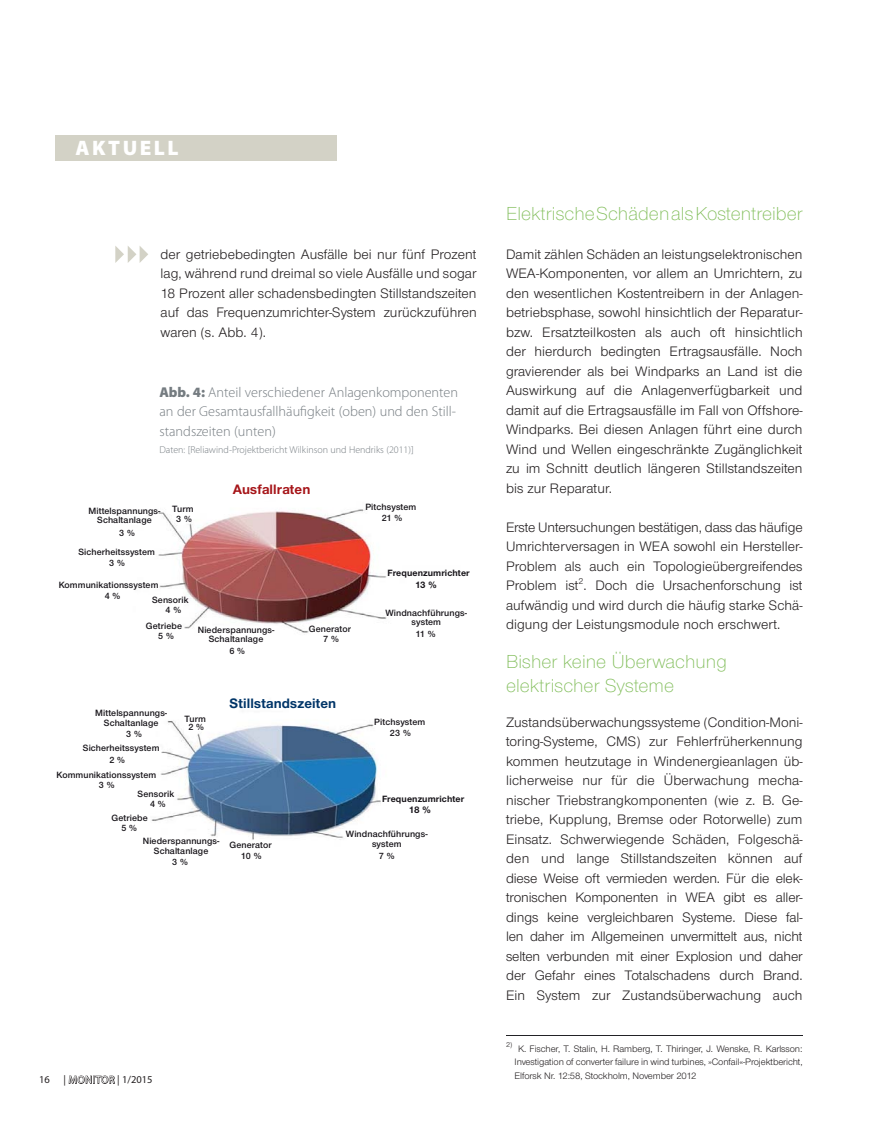
<style>
.page{position:relative;width:893px;height:1127px;background:#fff}
.page>*{position:absolute;margin:0;border:0;box-sizing:border-box;transform-origin:0 0}
.t1{font:900 21px "Myriad Pro";letter-spacing:.12em;color:#fff}
.t2{font:300 19.5px/24px "Nimbus Sans Novus T";letter-spacing:.005em;color:#7fbc57}
.t3{font:14.25px/19.5px "Nimbus Sans Novus T";letter-spacing:.005em;color:#231f20;text-align:justify}
.t4{font:300 14.25px/19.5px "Myriad Pro";color:#757c81}
.t5{font:700 14.1px "Nimbus Sans Novus T";letter-spacing:.01em;color:#003568}
.t6{font:700 14.1px "Nimbus Sans Novus T";letter-spacing:.01em;color:#a61519}
.t7{font:10.5px "Myriad Pro";letter-spacing:.035em;color:#231f20}
.t8{font:300 10.05px "Myriad Pro";color:#757c81}
.t9{font:700 9.9px "Nimbus Sans Novus T";color:#171419}
.t10{font:9.75px/13.5px "Nimbus Sans Novus T";letter-spacing:-.01em;color:#231f20;text-align:justify}
.t11{font:700 9.75px "Nimbus Sans Novus T";color:#171419}
.t12{font:600 9.45px/9.4px "Nimbus Sans Novus T";letter-spacing:.01em;color:#171419;text-align:center}
.t13{font:700 9.45px "Nimbus Sans Novus T";letter-spacing:.01em;color:#171419}
.t14{font:7.5px "Nimbus Sans Novus T";color:#231f20}
.s1{font-weight:900}
</style>
<div class="page">
<div style="left:55px;top:135px;width:282px;height:25px;background:#d3d2c6"></div>
<img style="left:158px;top:509px;width:229px;height:124px">
<img style="left:151px;top:720px;width:230px;height:120px">
<svg style="left:115px;top:246px;width:33px;height:17px"></svg>
<hr style="left:506px;top:1035px;width:297px;height:1px;background:#222226">
<h1 class="t1" style="left:75px;top:140px;width:105px">AKTUELL</h1>
<p class="t3" style="left:161px;top:246px;width:318px">der getriebebedingten Ausfälle bei nur fünf Prozent lag, während rund dreimal so viele Ausfälle und sogar 18 Prozent aller schadensbedingten Stillstandszeiten auf das Frequenzumrichter-System zurückzuführen waren (s. Abb. 4).</p>
<p class="t4" style="left:159px;top:383px;width:300px"><span class="s1">Abb. 4:</span> Anteil verschiedener Anlagenkomponenten an der Gesamtausfallhäufigkeit (oben) und den Still&shy;standszeiten (unten)</p>
<p class="t8" style="left:159px;top:445px;width:256px">Daten: [Reliawind-Projektbericht Wilkinson und Hendriks (2011)]</p>
<p class="t6" style="left:233px;top:484px;width:79px">Ausfallraten</p>
<p class="t12" style="left:88px;top:506px;width:107px">Mittelspannungs- Turm</p>
<p class="t12" style="left:365px;top:503px;width:53px">Pitchsystem</p>
<p class="t12" style="left:97px;top:516px;width:56px">Schaltanlage</p>
<p class="t12" style="left:382px;top:514px;width:22px">21 %</p>
<p class="t12" style="left:176px;top:515px;width:17px">3 %</p>
<p class="t12" style="left:119px;top:529px;width:17px">3 %</p>
<p class="t12" style="left:78px;top:548px;width:78px">Sicherheitssystem</p>
<p class="t12" style="left:105px;top:579px;width:55px;line-height:11.4px;text-align:left;text-indent:-46px">Kommunikationssystem<br>4 %</p>
<p class="t12" style="left:109px;top:559px;width:17px">3 %</p>
<p class="t12" style="left:152px;top:595px;width:38px">Sensorik</p>
<p class="t13" style="left:388px;top:569px;width:84px">Frequenzumrichter</p>
<p class="t11" style="left:415px;top:581px;width:23px">13 %</p>
<p class="t12" style="left:166px;top:606px;width:17px">4 %</p>
<p class="t12" style="left:158px;top:631px;width:17px">5 %</p>
<p class="t12" style="left:385px;top:609px;width:83px">Windnachführungs-</p>
<p class="t12" style="left:146px;top:622px;width:38px">Getriebe</p>
<p class="t12" style="left:411px;top:618px;width:31px">system</p>
<p class="t12" style="left:309px;top:624px;width:44px">Generator</p>
<p class="t12" style="left:198px;top:625px;width:78px">Niederspannungs-<br>Schaltanlage</p>
<p class="t12" style="left:416px;top:630px;width:22px">11 %</p>
<p class="t12" style="left:323px;top:635px;width:17px">7 %</p>
<p class="t12" style="left:229px;top:646px;width:17px">6 %</p>
<p class="t12" style="left:95px;top:709px;width:74px">Mittelspannungs-<br>Schaltanlage</p>
<p class="t12" style="left:83px;top:744px;width:78px">Sicherheitssystem</p>
<p class="t12" style="left:126px;top:730px;width:17px">3 %</p>
<p class="t12" style="left:56px;top:752px;width:101px;line-height:15.8px;text-align:left;text-indent:53px">2 %<br>Kommunikationssystem</p>
<p class="t12" style="left:99px;top:781px;width:17px">3 %</p>
<p class="t12" style="left:138px;top:790px;width:38px">Sensorik</p>
<p class="t12" style="left:112px;top:814px;width:38px">Getriebe</p>
<p class="t12" style="left:150px;top:799px;width:17px">4 %</p>
<p class="t12" style="left:121px;top:824px;width:17px">5 %</p>
<p class="t12" style="left:184px;top:714px;width:23px">Turm</p>
<p class="t12" style="left:188px;top:723px;width:17px">2 %</p>
<p class="t12" style="left:143px;top:837px;width:78px">Niederspannungs-<br>Schaltanlage</p>
<p class="t12" style="left:172px;top:858px;width:17px">3 %</p>
<p class="t5" style="left:229px;top:698px;width:108px">Stillstandszeiten</p>
<p class="t12" style="left:374px;top:718px;width:53px">Pitchsystem</p>
<p class="t12" style="left:390px;top:729px;width:22px">23 %</p>
<p class="t13" style="left:382px;top:795px;width:84px">Frequenzumrichter</p>
<p class="t9" style="left:409px;top:806px;width:23px">18 %</p>
<p class="t12" style="left:230px;top:841px;width:44px">Generator</p>
<p class="t12" style="left:346px;top:830px;width:83px">Windnachführungs&shy;system</p>
<p class="t12" style="left:241px;top:851px;width:22px">10 %</p>
<p class="t12" style="left:379px;top:851px;width:17px">7 %</p>
<p class="t7" style="left:39px;top:1076px;width:12px">16</p>
<p class="t7" style="left:64px;top:1076px;width:90px">| MONITOR | 1/2015</p>
<h2 class="t2" style="left:506px;top:203px;width:298px">Elektrische Schäden als Kostentreiber</h2>
<p class="t3" style="left:506px;top:246px;width:298px">Damit zählen Schäden an leistungselektronischen WEA-Komponenten, vor allem an Umrichtern, zu den wesentlichen Kostentreibern in der Anlagen&shy;betriebsphase, sowohl hinsichtlich der Reparatur&shy;bzw. Ersatzteilkosten als auch oft hinsichtlich der hierdurch bedingten Ertragsausfälle. Noch gravierender als bei Windparks an Land ist die Auswirkung auf die Anlagenverfügbarkeit und damit auf die Ertragsausfälle im Fall von Offshore-Windparks. Bei diesen Anlagen führt eine durch Wind und Wellen eingeschränkte Zugänglichkeit zu im Schnitt deutlich längeren Stillstandszeiten bis zur Reparatur.</p>
<p class="t3" style="left:506px;top:518px;width:298px">Erste Untersuchungen bestätigen, dass das häufige Umrichterversagen in WEA sowohl ein Hersteller-Problem als auch ein Topologieübergreifendes Problem ist<sup>2</sup>. Doch die Ursachenforschung ist aufwändig und wird durch die häufig starke Schä&shy;digung der Leistungsmodule noch erschwert.</p>
<h2 class="t2" style="left:506px;top:651px;width:222px">Bisher keine Überwachung elektrischer Systeme</h2>
<p class="t3" style="left:506px;top:714px;width:298px">Zustandsüberwachungssysteme (Condition-Moni&shy;toring-Systeme, CMS) zur Fehlerfrüherkennung kommen heutzutage in Windenergieanlagen üb&shy;licherweise nur für die Überwachung mecha&shy;nischer Triebstrangkomponenten (wie z. B. Ge&shy;triebe, Kupplung, Bremse oder Rotorwelle) zum Einsatz. Schwerwiegende Schäden, Folgeschä&shy;den und lange Stillstandszeiten können auf diese Weise oft vermieden werden. Für die elek&shy;tronischen Komponenten in WEA gibt es aller&shy;dings keine vergleichbaren Systeme. Diese fal&shy;len daher im Allgemeinen unvermittelt aus, nicht selten verbunden mit einer Explosion und daher der Gefahr eines Totalschadens durch Brand.<br>Ein System zur Zustandsüberwachung auch</p>
<p class="t14" style="left:506px;top:1042px;width:8px">2)</p>
<p class="t10" style="left:515px;top:1043px;width:289px;text-indent:3px">K. Fischer, T. Stalin, H. Ramberg, T. Thiringer, J. Wenske, R. Karlsson:<br>Investigation of converter failure in wind turbines, »Confail«-Projektbericht, Elforsk Nr. 12:58, Stockholm, November 2012</p>
</div>
